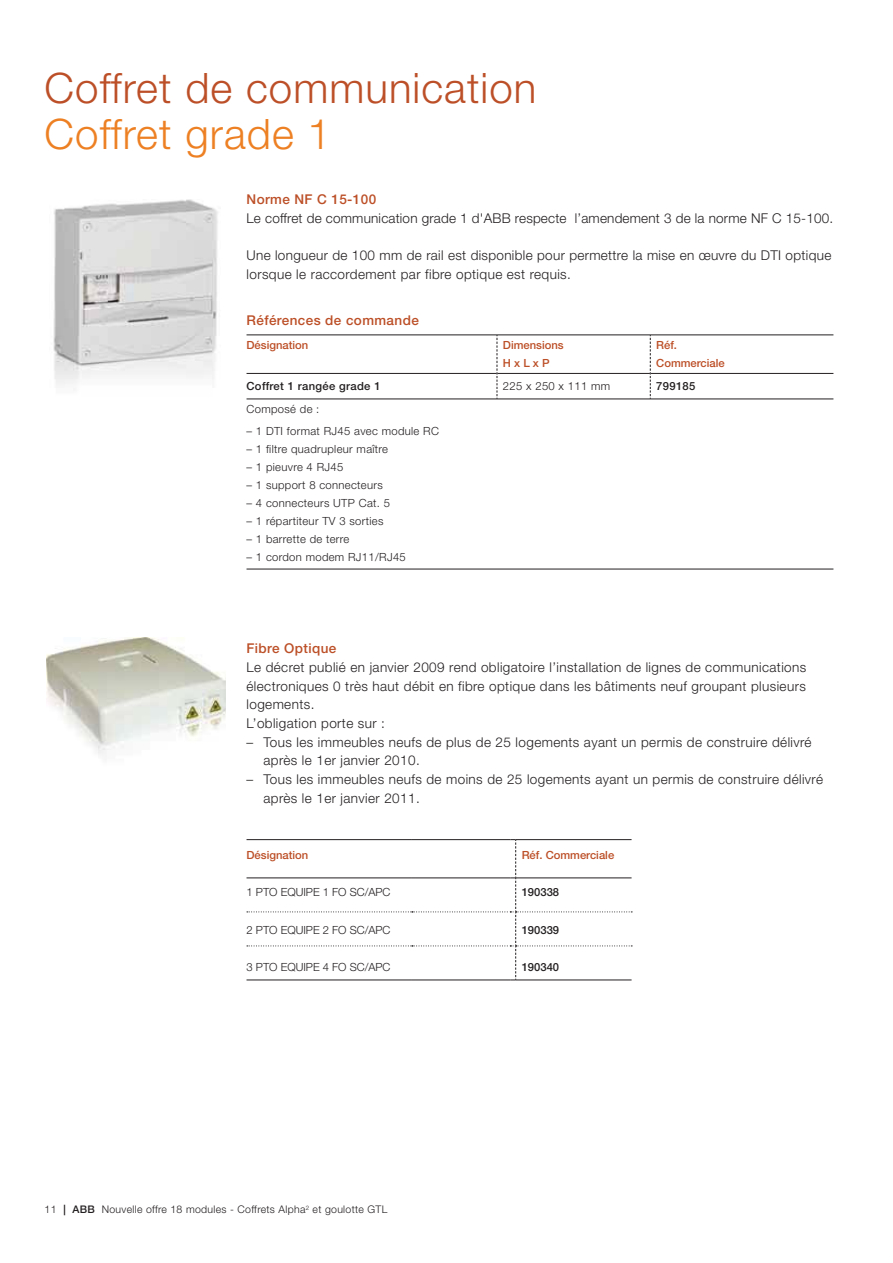
<style>
.page{position:relative;width:893px;height:1263px;background:#fff}
.page>*{position:absolute;margin:0;border:0;box-sizing:border-box;transform-origin:0 0}
.t1{font:300 42px "Helvetica Neue LT Std";letter-spacing:.025em;color:#bc4f27}
.t2{font:300 42px "Helvetica Neue LT Std";letter-spacing:.025em;color:#ed8023}
.t3{font:300 13.5px/18.8px "Helvetica Neue LT Std";letter-spacing:.03em;color:#231f20}
.t4{font:500 13.5px "Helvetica Neue LT Std";letter-spacing:.03em;color:#bc4f27}
.t5{font:300 11.25px "Helvetica Neue LT Std";letter-spacing:.03em;color:#231f20}
.t6{font:500 11.25px/18.6px "Helvetica Neue LT Std";color:#bc4f27}
.t7{font:300 11.25px "Helvetica Neue LT Std";color:#231f20}
.t8{font:500 11.25px "Helvetica Neue LT Std";letter-spacing:.03em;color:#231f20}
.t9{font:300 10.5px "Helvetica Neue LT Std";letter-spacing:.03em;color:#231f20}
.s1{font-weight:500}
</style>
<div class="page">
<hr style="left:247px;top:335px;width:250px;height:1px;background:#231f20">
<hr style="left:497px;top:335px;width:336px;height:1px;background:#231f20">
<hr style="left:247px;top:373px;width:250px;height:1px;background:#231f20">
<hr style="left:497px;top:373px;width:153px;height:1px;background:#231f20">
<hr style="left:651px;top:373px;width:182px;height:1px;background:#231f20">
<svg style="left:497px;top:335px;width:1px;height:64px"></svg>
<svg style="left:650px;top:335px;width:1px;height:64px"></svg>
<hr style="left:247px;top:399px;width:250px;height:1px;background:#231f20">
<hr style="left:497px;top:399px;width:336px;height:1px;background:#231f20">
<hr style="left:247px;top:569px;width:250px;height:1px;background:#231f20">
<hr style="left:497px;top:569px;width:336px;height:1px;background:#231f20">
<img style="left:53px;top:200px;width:165px;height:185px">
<svg style="left:247px;top:839px;width:385px;height:142px"></svg>
<hr style="left:516px;top:878px;width:116px;height:1px;background:#231f20">
<img style="left:46px;top:637px;width:179px;height:118px">
<h1 class="t1" style="left:45px;top:73px;width:493px">Coffret de communication</h1>
<h1 class="t2" style="left:45px;top:119px;width:288px">Coffret grade 1</h1>
<p class="t4" style="left:247px;top:194px;width:131px">Norme NF C 15-100</p>
<p class="t3" style="left:247px;top:210px;width:588px">Le coffret de communication grade 1 d'ABB respecte l’amendement 3 de la norme NF C 15-100.</p>
<p class="t3" style="left:247px;top:248px;width:586px">Une longueur de 100 mm de rail est disponible pour permettre la mise en œuvre du DTI optique lorsque le raccordement par fibre optique est requis.</p>
<p class="t4" style="left:247px;top:315px;width:174px">Références de commande</p>
<p class="t6" style="left:247px;top:337px;width:63px">Désignation</p>
<p class="t6" style="left:503px;top:337px;width:62px">Dimensions<br>H x L x P</p>
<p class="t6" style="left:656px;top:337px;width:70px">Réf.<br>Commerciale</p>
<p class="t8" style="left:247px;top:382px;width:136px">Coffret 1 rangée grade 1</p>
<p class="t5" style="left:503px;top:382px;width:109px">225 x 250 x 111 mm</p>
<p class="t8" style="left:656px;top:382px;width:41px">799185</p>
<p class="t5" style="left:247px;top:405px;width:74px">Composé de :</p>
<p class="t5" style="left:247px;top:427px;width:194px">– 1 DTI format RJ45 avec module RC</p>
<p class="t5" style="left:247px;top:445px;width:143px">– 1 filtre quadrupleur maître</p>
<p class="t5" style="left:247px;top:463px;width:98px">– 1 pieuvre 4 RJ45</p>
<p class="t5" style="left:247px;top:481px;width:138px">– 1 support 8 connecteurs</p>
<p class="t5" style="left:247px;top:499px;width:145px">– 4 connecteurs UTP Cat. 5</p>
<p class="t5" style="left:247px;top:517px;width:138px">– 1 répartiteur TV 3 sorties</p>
<p class="t5" style="left:247px;top:535px;width:104px">– 1 barrette de terre</p>
<p class="t5" style="left:247px;top:553px;width:161px">– 1 cordon modem RJ11/RJ45</p>
<p class="t4" style="left:247px;top:644px;width:91px">Fibre Optique</p>
<p class="t3" style="left:247px;top:659px;width:561px">Le décret publié en janvier 2009 rend obligatoire l’installation de lignes de communications électroniques 0 très haut débit en fibre optique dans les bâtiments neuf groupant plusieurs logements.<br>L’obligation porte sur :</p>
<p class="t3" style="left:264px;top:734px;width:550px;text-indent:-17px">– Tous les immeubles neufs de plus de 25 logements ayant un permis de construire délivré après le 1er janvier 2010.</p>
<p class="t3" style="left:264px;top:772px;width:561px;text-indent:-17px">– Tous les immeubles neufs de moins de 25 logements ayant un permis de construire délivré après le 1er janvier 2011.</p>
<p class="t6" style="left:247px;top:847px;width:63px">Désignation</p>
<p class="t6" style="left:522px;top:847px;width:94px">Réf. Commerciale</p>
<p class="t7" style="left:247px;top:888px;width:146px">1 PTO EQUIPE 1 FO SC/APC</p>
<p class="t8" style="left:522px;top:888px;width:39px">190338</p>
<p class="t7" style="left:247px;top:926px;width:146px">2 PTO EQUIPE 2 FO SC/APC</p>
<p class="t8" style="left:522px;top:926px;width:39px">190339</p>
<p class="t7" style="left:247px;top:963px;width:146px">3 PTO EQUIPE 4 FO SC/APC</p>
<p class="t8" style="left:522px;top:963px;width:39px">190340</p>
<p class="t9" style="left:45px;top:1205px;width:344px">11 <span class="s1">| ABB</span> Nouvelle offre 18 modules - Coffrets Alpha<sup>2</sup> et goulotte GTL</p>
</div>
